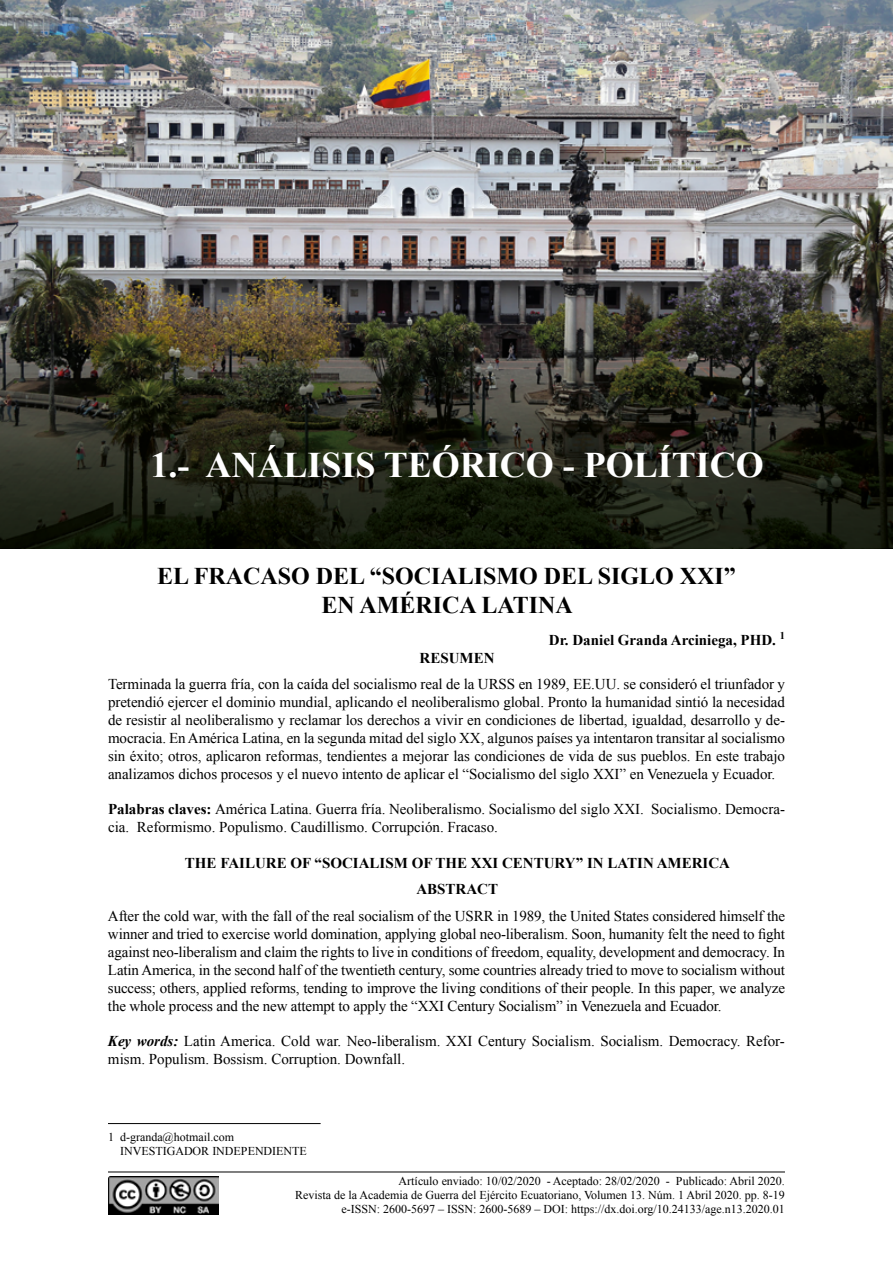
<style>
.page{position:relative;width:893px;height:1263px;background:#fff}
.page>*{position:absolute;margin:0;border:0;box-sizing:border-box;transform-origin:0 0}
.t1{font:700 36px "Times New Roman";color:#fff}
.t2{font:700 24px/28.8px "Times New Roman";color:#000;text-align:center}
.t3{font:15px/18px "Times New Roman";color:#000;text-align:justify}
.t4{font:700 15px/26.5px "Times New Roman";color:#000;text-align:center}
.t5{font:12px/14.4px "Times New Roman";color:#000;text-align:right}
.s1{font-weight:700}
.s2{font-weight:700;font-style:italic}
</style>
<div class="page">
<hr style="left:108px;top:1172px;width:677px;height:1px;background:#000">
<img style="left:108px;top:1176px;width:110px;height:39px">
<hr style="left:108px;top:1123px;width:213px;height:1px;background:#000">
<img style="left:0;top:0;width:893px;height:549px">
<h1 class="t1" style="left:150px;top:440px;width:615px">1.- ANÁLISIS TEÓRICO - POLÍTICO</h1>
<h2 class="t2" style="left:157px;top:561px;width:580px">EL FRACASO DEL “SOCIALISMO DEL SIGLO XXI”<br>EN AMÉRICA LATINA</h2>
<p class="t4" style="left:549px;top:626px;width:238px">Dr. Daniel Granda Arciniega, PHD. <sup>1</sup></p>
<p class="t4" style="left:420px;top:644px;width:76px">RESUMEN</p>
<p class="t3" style="left:108px;top:675px;width:679px">Terminada la guerra fría, con la caída del socialismo real de la URSS en 1989, EE.UU. se consideró el triunfador y pretendió ejercer el dominio mundial, aplicando el neoliberalismo global. Pronto la humanidad sintió la necesidad de resistir al neoliberalismo y reclamar los derechos a vivir en condiciones de libertad, igualdad, desarrollo y de&shy;mocracia. En América Latina, en la segunda mitad del siglo XX, algunos países ya intentaron transitar al socialismo sin éxito; otros, aplicaron reformas, tendientes a mejorar las condiciones de vida de sus pueblos. En este trabajo analizamos dichos procesos y el nuevo intento de aplicar el “Socialismo del siglo XXI” en Venezuela y Ecuador.</p>
<p class="t3" style="left:108px;top:800px;width:678px"><span class="s1">Palabras claves:</span> América Latina. Guerra fría. Neoliberalismo. Socialismo del siglo XXI. Socialismo. Democra&shy;cia. Reformismo. Populismo. Caudillismo. Corrupción. Fracaso.</p>
<p class="t4" style="left:185px;top:849px;width:547px">THE FAILURE OF “SOCIALISM OF THE XXI CENTURY” IN LATIN AMERICA<br>ABSTRACT</p>
<p class="t3" style="left:108px;top:906px;width:679px">After the cold war, with the fall of the real socialism of the USRR in 1989, the United States considered himself the winner and tried to exercise world domination, applying global neo-liberalism. Soon, humanity felt the need to fight against neo-liberalism and claim the rights to live in conditions of freedom, equality, development and democracy. In Latin America, in the second half of the twentieth century, some countries already tried to move to socialism without success; others, applied reforms, tending to improve the living conditions of their people. In this paper, we analyze the whole process and the new attempt to apply the “XXI Century Socialism” in Venezuela and Ecuador.</p>
<p class="t3" style="left:108px;top:1031px;width:678px"><span class="s2">Key words:</span> Latin America. Cold war. Neo-liberalism. XXI Century Socialism. Socialism. Democracy. Refor&shy;mism. Populism. Bossism. Corruption. Downfall.</p>
<p class="t5" style="left:120px;top:1129px;width:188px;text-align:left;text-indent:-12px">1 d-granda@hotmail.com<br>INVESTIGADOR INDEPENDIENTE</p>
<p class="t5" style="left:295px;top:1173px;width:491px">Artículo enviado: 10/02/2020 - Aceptado: 28/02/2020 - Publicado: Abril 2020.<br>Revista de la Academia de Guerra del Ejército Ecuatoriano, Volumen 13. Núm. 1 Abril 2020. pp. 8-19 e-ISSN: 2600-5697 – ISSN: 2600-5689 – DOI: https://dx.doi.org/10.24133/age.n13.2020.01</p>
</div>
